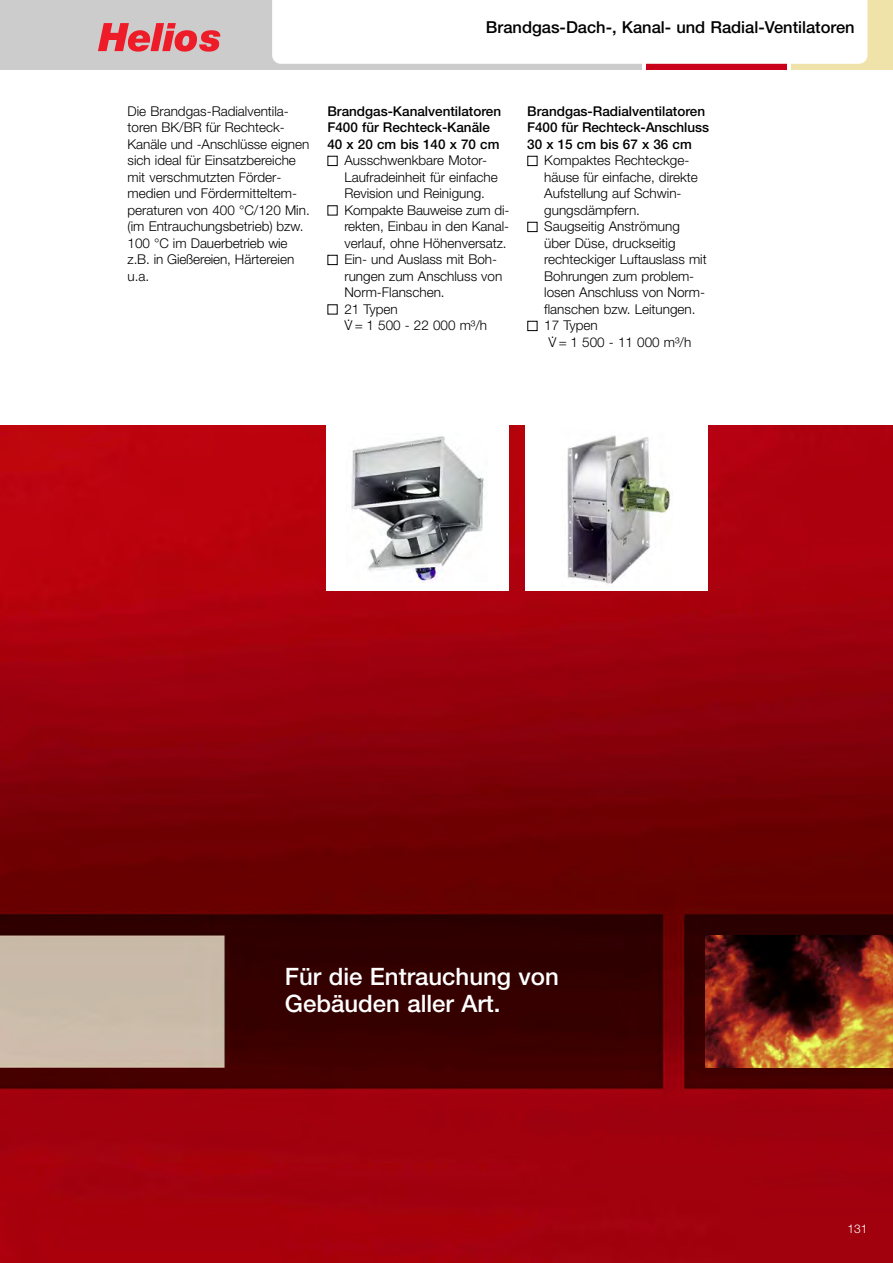
<style>
.page{position:relative;width:893px;height:1263px;background:#fff}
.page>*{position:absolute;margin:0;border:0;box-sizing:border-box;transform-origin:0 0}
.t1{font:500 24px/27px "Helvetica Neue";color:#fff}
.t2{font:500 16.5px "Helvetica Neue";color:#000}
.t3{font:300 13.5px/16.5px "Helvetica Neue";color:#000}
.t4{font:500 13.5px/16.5px "Helvetica Neue";color:#000}
.t5{font:300 12px "Helvetica Neue";color:#fff}
.s1{color:#fff}
</style>
<div class="page">
<img style="left:0;top:425px;width:893px;height:838px">
<div style="left:0;top:0;width:893px;height:70px;background:#ccc"></div>
<div style="left:642px;top:64px;width:149px;height:6px;background:#fff"></div>
<div style="left:646px;top:64px;width:141px;height:6px;background:#ca001b"></div>
<svg style="left:98px;top:23px;width:122px;height:29px"></svg>
<div style="left:791px;top:0;width:102px;height:70px;background:#f0e3aa"></div>
<div style="left:272px;top:0;width:595px;height:64px;background:#fff"></div>
<div style="left:326px;top:425px;width:182px;height:166px;background:#fff"></div>
<img style="left:351px;top:436px;width:133px;height:147px">
<div style="left:525px;top:425px;width:183px;height:166px;background:#fff"></div>
<img style="left:567px;top:435px;width:104px;height:149px">
<img style="left:705px;top:935px;width:188px;height:132px">
<p class="t2" style="left:486px;top:18px;width:370px">Brandgas-Dach-, Kanal- und Radial-Ventilatoren</p>
<p class="t3" style="left:128px;top:103px;width:184px">Die Brandgas-Radialventila - toren BK/BR für Rechteck-<br>Kanäle und -Anschlüsse eignen sich ideal für Einsatzbereiche mit verschmutzten Förder - medien und Fördermitteltem&shy;peraturen von 400 °C/120 Min. (im Entrauchungsbetrieb) bzw.<br>100 °C im Dauerbetrieb wie z.B. in Gießereien, Härtereien u.a.</p>
<p class="t4" style="left:327px;top:103px;width:175px">Brandgas-Kanalventilatoren<br>F400 für Rechteck-Kanäle<br>40 x 20 cm bis 140 x 70 cm</p>
<p class="t3" style="left:344px;top:153px;width:155px;text-indent:-17px"><span class="s1">■</span> Ausschwenkbare Motor-<br>Laufradeinheit für einfache<br>Revision und Reinigung.</p>
<p class="t3" style="left:344px;top:202px;width:166px;text-align:justify;text-indent:-17px"><span class="s1">■</span> Kompakte Bauweise zum di&shy;rek ten, Einbau in den Kanal&shy;verlauf, ohne Höhenversatz.</p>
<p class="t3" style="left:344px;top:252px;width:159px;text-indent:-17px"><span class="s1">■</span> Ein- und Auslass mit Boh&shy;rungen zum Anschluss von<br>Norm-Flanschen.</p>
<p class="t3" style="left:344px;top:301px;width:144px;text-indent:-17px"><span class="s1">■</span> 21 Typen<br>V = 1 500 - 22 000 m³/h</p>
<p class="t3" style="left:347px;top:309px;width:5px">.</p>
<p class="t4" style="left:527px;top:103px;width:183px">Brandgas-Radialventilatoren<br>F400 für Rechteck-Anschluss<br>30 x 15 cm bis 67 x 36 cm</p>
<p class="t3" style="left:544px;top:153px;width:155px;text-indent:-17px"><span class="s1">■</span> Kompaktes Rechteckge&shy;häuse für einfache, direkte<br>Aufstellung auf Schwin - gungs dämpfern.</p>
<p class="t3" style="left:544px;top:219px;width:164px;text-indent:-17px"><span class="s1">■</span> Saugseitig Anströmung über Düse, druckseitig rechteckiger Luftauslass mit<br>Bohrungen zum problem - losen Anschluss von Norm&shy;flanschen bzw. Leitungen.</p>
<p class="t3" style="left:549px;top:318px;width:144px;text-indent:-21px"><span class="s1">■</span> 17 Typen<br>V = 1 500 - 11 000 m³/h</p>
<p class="t3" style="left:551px;top:325px;width:5px">.</p>
<h1 class="t1" style="left:285px;top:963px;width:276px">Für die Entrauchung von<br>Gebäuden aller Art.</h1>
<p class="t5" style="left:847px;top:1222px;width:22px">131</p>
</div>
